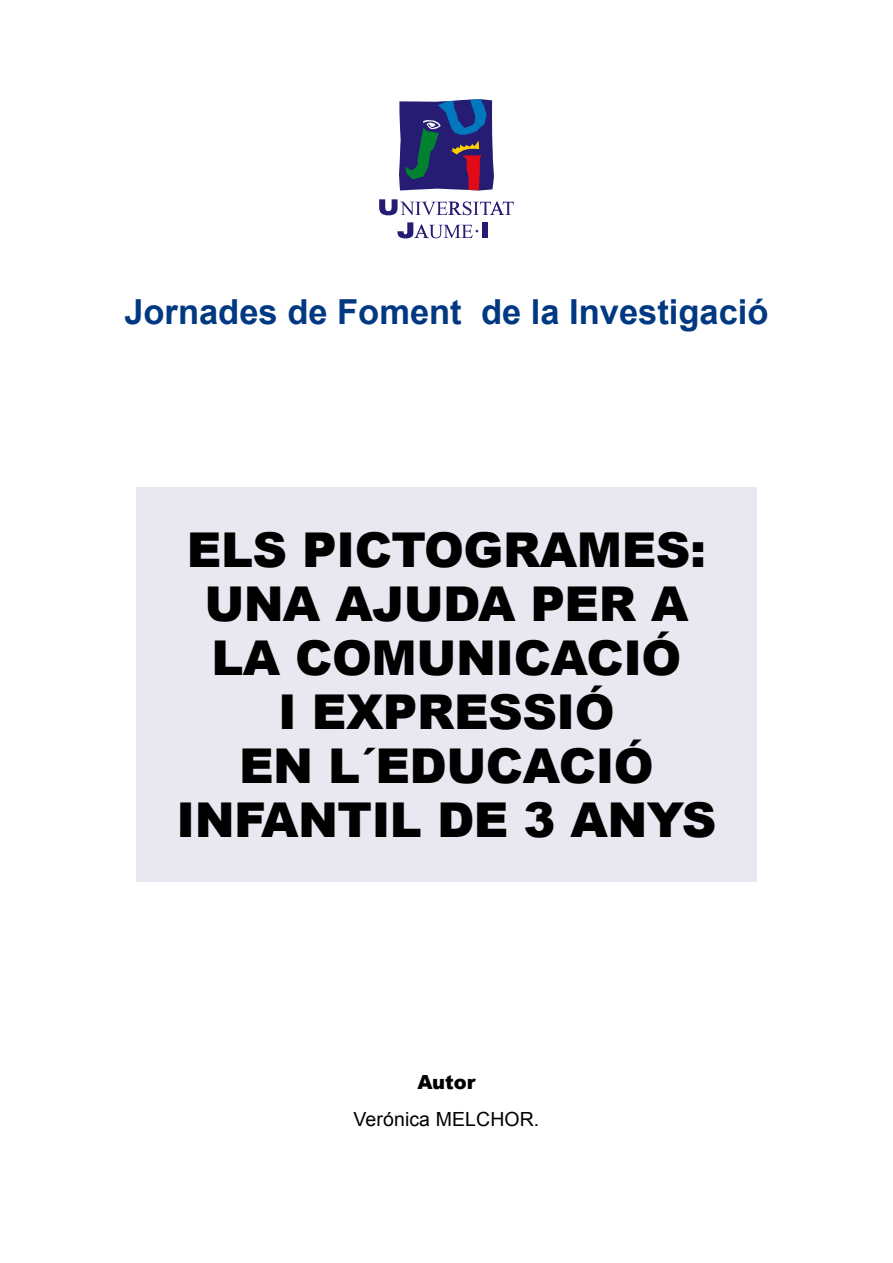
<style>
.page{position:relative;width:893px;height:1263px;background:#fff}
.page>*{position:absolute;margin:0;border:0;box-sizing:border-box;transform-origin:0 0}
.t1{font:900 48px/54px "Arial";letter-spacing:-.01em;color:#000;text-align:center}
.t2{font:700 34.5px "Arial";color:#003882}
.t3{font:19.5px "Arial";letter-spacing:.005em;color:#000}
.t4{font:900 19.5px "Arial";color:#000}
</style>
<div class="page">
<div style="left:136px;top:488px;width:621px;height:394px;background:#e9e8f1"></div>
<svg style="left:379px;top:199px;width:135px;height:16px"></svg>
<div style="left:482px;top:222px;width:6px;height:16px;background:#261c73"></div>
<svg style="left:397px;top:222px;width:82px;height:16px"></svg>
<svg style="left:399px;top:99px;width:95px;height:91px;background:#373975"></svg>
<p class="t2" style="left:124px;top:293px;width:646px">Jornades de Foment de la Investigació</p>
<p class="t1" style="left:176px;top:523px;width:541px">ELS PICTOGRAMES:<br>UNA AJUDA PER A<br>LA COMUNICACIÓ<br>I EXPRESSIÓ<br>EN L´EDUCACIÓ<br>INFANTIL DE 3 ANYS</p>
<p class="t4" style="left:417px;top:1071px;width:60px">Autor</p>
<p class="t3" style="left:354px;top:1108px;width:187px">Verónica MELCHOR.</p>
</div>
